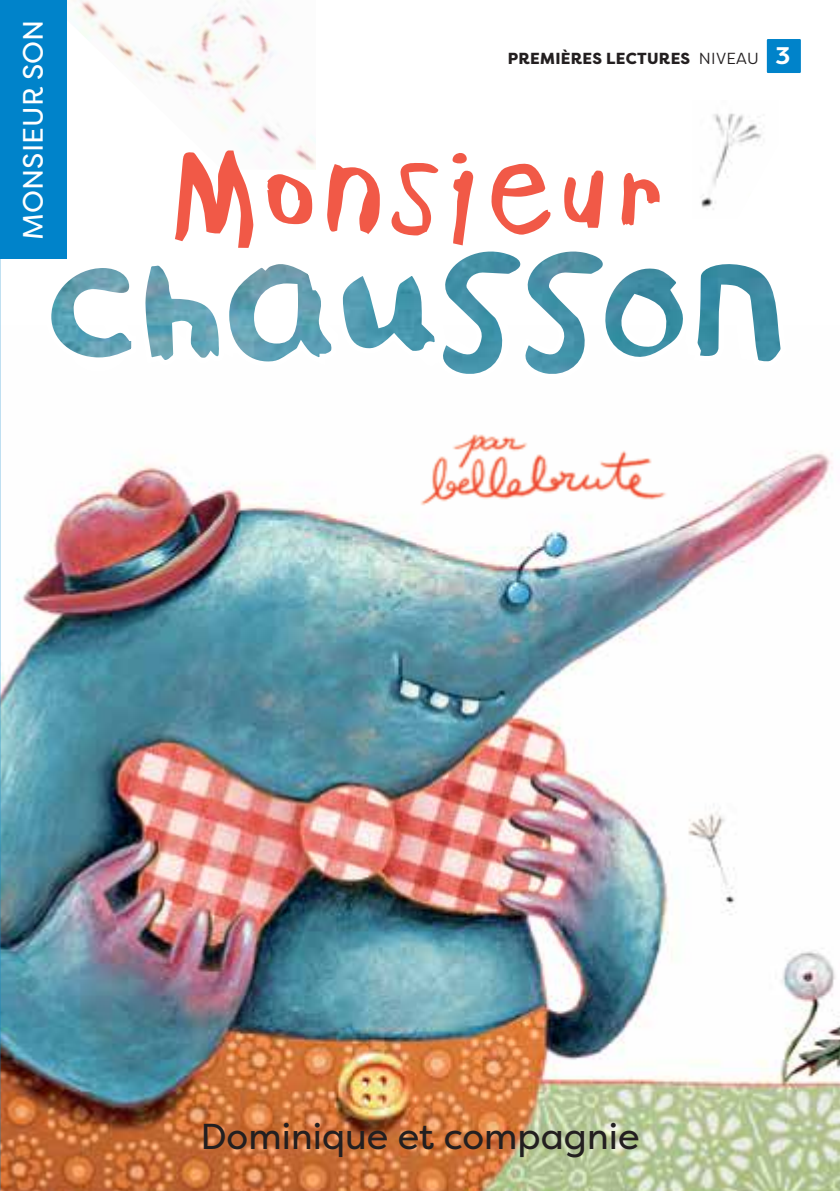
<style>
.page{position:relative;width:840px;height:1191px;background:#fff}
.page>*{position:absolute;margin:0;border:0;box-sizing:border-box;transform-origin:0 0}
.t1{font:108px "Childs Play Age Seven";letter-spacing:.04em;color:#f15947;scale:1.11 1}
.t2{font:36px "Filson Pro";color:#231f20}
.t3{font:28px "Filson Pro";letter-spacing:.005em;color:#fff}
.t4{font:800 16px "Filson Pro";letter-spacing:.02em;color:#231f20}
.s1{font-weight:400}
.s2{font-weight:700;font-size:24px;color:#fff}
</style>
<div class="page">
<img style="left:0;top:325px;width:839px;height:866px">
<img style="left:701px;top:113px;width:61px;height:97px">
<img style="left:66px;top:0;width:250px;height:170px">
<div style="left:0;top:0;width:66px;height:258px;background:#0083ca"></div>
<img style="left:43px;top:238px;width:746px;height:417px">
<div style="left:765px;top:38px;width:36px;height:36px;background:#0083ca;border-radius:2px"></div>
<div style="left:764px;top:37px;width:38px;height:38px;border:2px solid #fff;border-radius:2px"></div>
<h3 class="t3" style="left:14px;top:240px;width:222px;rotate:-90deg">MONSIEUR SON</h3>
<p class="t4" style="left:507px;top:48px;width:284px">PREMIÈRES LECTURES <span class="s1">NIVEAU</span> <span class="s2">3</span></p>
<h1 class="t1" style="left:171px;top:145px;width:448px">Monsieur</h1>
<h2 class="t2" style="left:200px;top:1112px;width:440px">Dominique et compagnie</h2>
</div>
